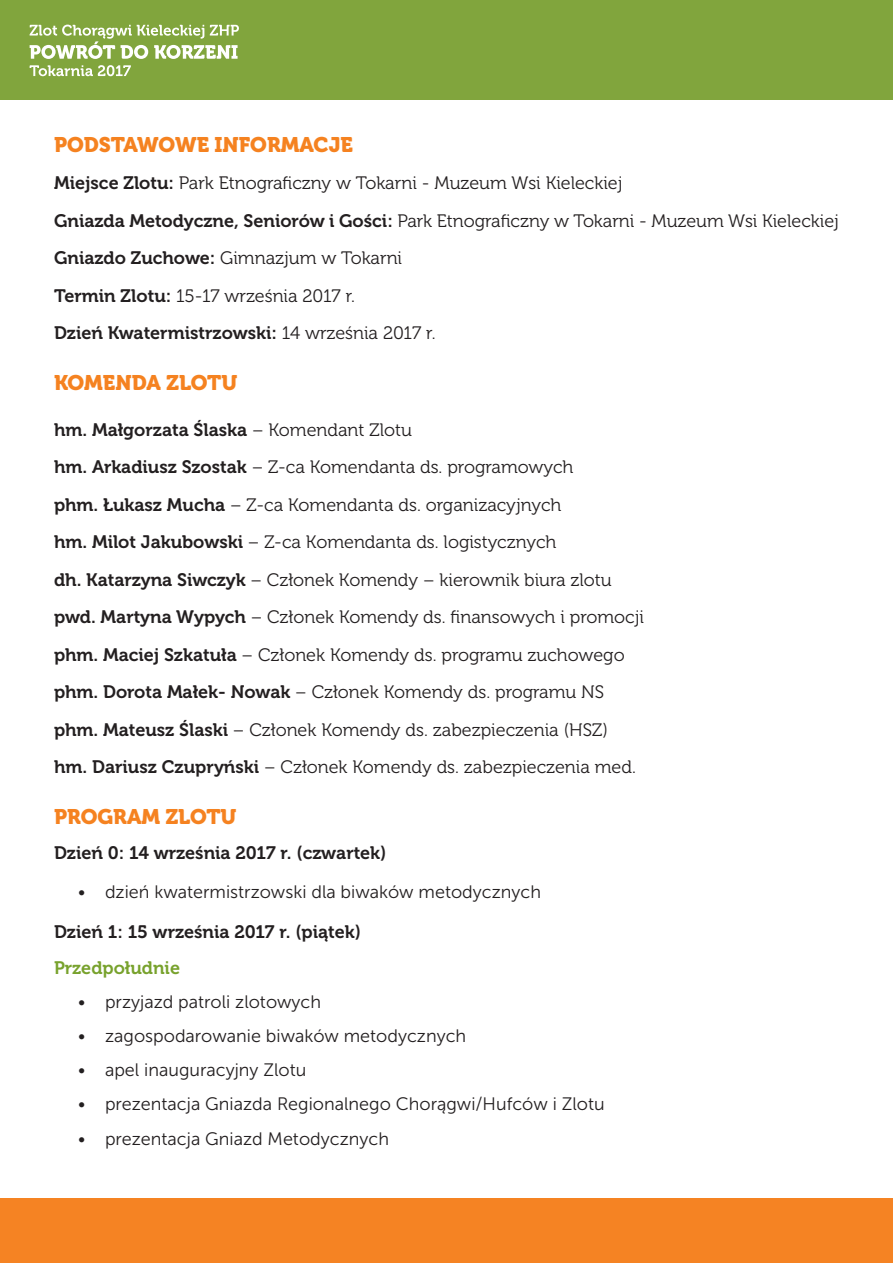
<style>
.page{position:relative;width:893px;height:1263px;background:#fff}
.page>*{position:absolute;margin:0;border:0;box-sizing:border-box;transform-origin:0 0}
.t1{font:21px "Museo 900";color:#f58220}
.t2{font:18px "Museo 300";color:#231f20}
.t3{font:18px "Museo Sans 300";color:#231f20}
.t4{font:18px "Museo 700";color:#231f20}
.t5{font:18px "Museo 700";color:#78a22d}
.s1{font-family:"Museo 700"}
.s2{font-family:"Museo 300"}
</style>
<div class="page">
<div style="left:0;top:1198px;width:893px;height:65px;background:#f58323"></div>
<div style="left:0;top:0;width:893px;height:99px;background:#81a53d"></div>
<svg style="left:30px;top:25px;width:209px;height:34px"></svg>
<svg style="left:30px;top:65px;width:101px;height:11px"></svg>
<p class="t1" style="left:54px;top:133px;width:301px">PODSTAWOWE INFORMACJE</p>
<p class="t2" style="left:54px;top:173px;width:570px"><span class="s1">Miejsce Zlotu:</span> Park Etnograficzny w Tokarni - Muzeum Wsi Kieleckiej</p>
<p class="t2" style="left:54px;top:211px;width:786px"><span class="s1">Gniazda Metodyczne, Seniorów i Gości:</span> Park Etnograficzny w Tokarni - Muzeum Wsi Kieleckiej</p>
<p class="t2" style="left:54px;top:248px;width:350px"><span class="s1">Gniazdo Zuchowe:</span> Gimnazjum w Tokarni</p>
<p class="t2" style="left:54px;top:286px;width:303px"><span class="s1">Termin Zlotu:</span> 15-17 września 2017 r.</p>
<p class="t4" style="left:54px;top:323px;width:383px">Dzień Kwatermistrzowski: <span class="s2">14 września 2017 r.</span></p>
<p class="t1" style="left:54px;top:371px;width:185px">KOMENDA ZLOTU</p>
<p class="t4" style="left:54px;top:420px;width:360px">hm. Małgorzata Ślaska <span class="s2">– Komendant Zlotu</span></p>
<p class="t2" style="left:54px;top:457px;width:521px"><span class="s1">hm. Arkadiusz Szostak</span> – Z-ca Komendanta ds. programowych</p>
<p class="t2" style="left:54px;top:495px;width:509px"><span class="s1">phm. Łukasz Mucha</span> – Z-ca Komendanta ds. organizacyjnych</p>
<p class="t2" style="left:54px;top:532px;width:504px"><span class="s1">hm. Milot Jakubowski</span> – Z-ca Komendanta ds. logistycznych</p>
<p class="t2" style="left:54px;top:570px;width:559px"><span class="s1">dh. Katarzyna Siwczyk</span> – Członek Komendy – kierownik biura zlotu</p>
<p class="t2" style="left:54px;top:607px;width:592px"><span class="s1">pwd. Martyna Wypych</span> – Członek Komendy ds. finansowych i promocji</p>
<p class="t2" style="left:54px;top:645px;width:572px"><span class="s1">phm. Maciej Szkatuła</span> – Członek Komendy ds. programu zuchowego</p>
<p class="t2" style="left:54px;top:682px;width:552px"><span class="s1">phm. Dorota Małek- Nowak</span> – Członek Komendy ds. programu NS</p>
<p class="t2" style="left:54px;top:720px;width:556px"><span class="s1">phm. Mateusz Ślaski</span> – Członek Komendy ds. zabezpieczenia (HSZ)</p>
<p class="t2" style="left:54px;top:757px;width:583px"><span class="s1">hm. Dariusz Czupryński</span> – Członek Komendy ds. zabezpieczenia med.</p>
<p class="t1" style="left:54px;top:805px;width:184px">PROGRAM ZLOTU</p>
<p class="t4" style="left:54px;top:843px;width:334px">Dzień 0: 14 września 2017 r. (czwartek)</p>
<p class="t3" style="left:78px;top:882px;width:465px">• dzień kwatermistrzowski dla biwaków metodycznych</p>
<p class="t4" style="left:54px;top:921px;width:309px">Dzień 1: 15 września 2017 r. (piątek)</p>
<p class="t5" style="left:54px;top:957px;width:128px">Przedpołudnie</p>
<p class="t3" style="left:78px;top:992px;width:245px">• przyjazd patroli zlotowych</p>
<p class="t3" style="left:78px;top:1026px;width:390px">• zagospodarowanie biwaków metodycznych</p>
<p class="t3" style="left:78px;top:1060px;width:230px">• apel inauguracyjny Zlotu</p>
<p class="t3" style="left:78px;top:1094px;width:528px">• prezentacja Gniazda Regionalnego Chorągwi/Hufców i Zlotu</p>
<p class="t3" style="left:78px;top:1129px;width:313px">• prezentacja Gniazd Metodycznych</p>
</div>
